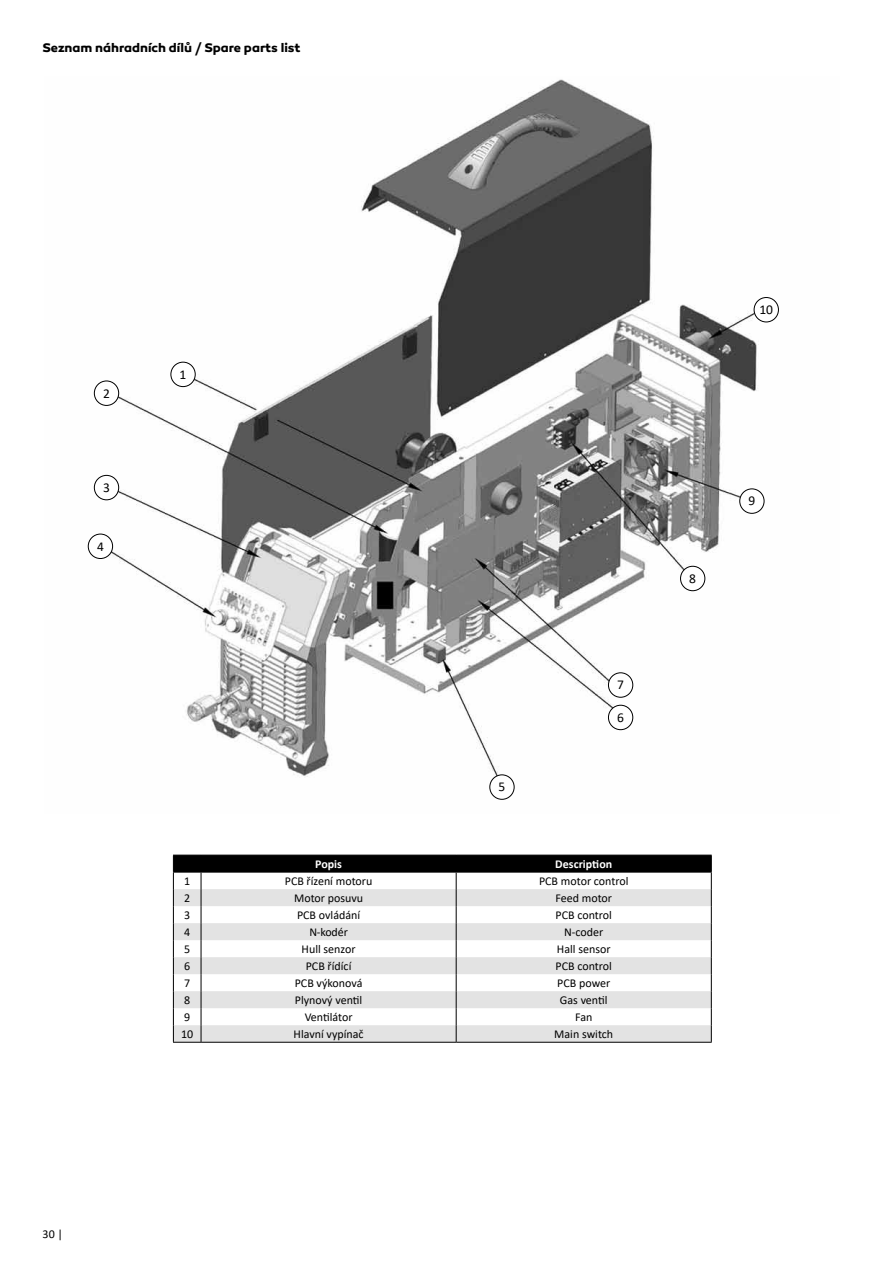
<style>
.page{position:relative;width:893px;height:1263px;background:#fff}
.page>*{position:absolute;margin:0;border:0;box-sizing:border-box;transform-origin:0 0}
.t1{font:13.5px "Calibri";color:#000}
.t2{font:700 12.75px "Canaro";color:#000}
.t3{font:12px "Calibri";color:#000}
.t4{font:700 12px "Calibri";color:#fff}
</style>
<div class="page">
<svg style="left:173px;top:855px;width:539px;height:188px"></svg>
<img style="left:87px;top:79px;width:692px;height:721px">
<div style="left:171px;top:362px;width:24px;height:25px;background:#fff;border-radius:50%"></div>
<div style="left:170px;top:362px;width:26px;height:25px;border:1px solid #000;border-radius:50%"></div>
<div style="left:94px;top:381px;width:25px;height:24px;background:#fff;border-radius:50%"></div>
<div style="left:94px;top:381px;width:25px;height:25px;border:1px solid #000;border-radius:50%"></div>
<div style="left:94px;top:475px;width:25px;height:25px;background:#fff;border-radius:50%"></div>
<div style="left:94px;top:475px;width:25px;height:25px;border:1px solid #000;border-radius:50%"></div>
<div style="left:88px;top:534px;width:25px;height:24px;background:#fff;border-radius:50%"></div>
<div style="left:88px;top:534px;width:25px;height:25px;border:1px solid #000;border-radius:50%"></div>
<div style="left:490px;top:775px;width:24px;height:24px;background:#fff;border-radius:50%"></div>
<div style="left:489px;top:774px;width:25px;height:26px;border:1px solid #000;border-radius:50%"></div>
<div style="left:608px;top:705px;width:25px;height:25px;background:#fff;border-radius:50%"></div>
<div style="left:608px;top:705px;width:25px;height:25px;border:1px solid #000;border-radius:50%"></div>
<div style="left:608px;top:673px;width:25px;height:24px;background:#fff;border-radius:50%"></div>
<div style="left:608px;top:672px;width:25px;height:26px;border:1px solid #000;border-radius:50%"></div>
<div style="left:680px;top:566px;width:25px;height:25px;background:#fff;border-radius:50%"></div>
<div style="left:680px;top:566px;width:25px;height:25px;border:1px solid #000;border-radius:50%"></div>
<div style="left:740px;top:489px;width:24px;height:24px;background:#fff;border-radius:50%"></div>
<div style="left:739px;top:488px;width:25px;height:26px;border:1px solid #000;border-radius:50%"></div>
<div style="left:754px;top:297px;width:24px;height:25px;background:#fff;border-radius:50%"></div>
<div style="left:754px;top:297px;width:25px;height:25px;border:1px solid #000;border-radius:50%"></div>
<p class="t2" style="left:43px;top:40px;width:259px">Seznam náhradních dílů / Spare parts list</p>
<p class="t1" style="left:103px;top:384px;width:8px">2</p>
<p class="t1" style="left:103px;top:478px;width:8px">3</p>
<p class="t1" style="left:97px;top:537px;width:8px">4</p>
<p class="t1" style="left:180px;top:365px;width:8px">1</p>
<p class="t1" style="left:617px;top:675px;width:8px">7</p>
<p class="t1" style="left:499px;top:778px;width:8px">5</p>
<p class="t1" style="left:617px;top:708px;width:8px">6</p>
<p class="t4" style="left:315px;top:856px;width:28px">Popis</p>
<p class="t4" style="left:555px;top:856px;width:58px">Description</p>
<p class="t3" style="left:184px;top:873px;width:8px">1</p>
<p class="t3" style="left:285px;top:873px;width:89px">PC B řízení motoru</p>
<p class="t3" style="left:539px;top:873px;width:91px">PCB motor control</p>
<p class="t3" style="left:184px;top:890px;width:8px">2</p>
<p class="t3" style="left:294px;top:890px;width:71px">M otor posuvu</p>
<p class="t3" style="left:555px;top:890px;width:58px">Feed motor</p>
<p class="t3" style="left:184px;top:907px;width:8px">3</p>
<p class="t3" style="left:297px;top:907px;width:65px">PCB ovládání</p>
<p class="t3" style="left:556px;top:907px;width:58px">PCB control</p>
<p class="t3" style="left:184px;top:924px;width:8px">4</p>
<p class="t3" style="left:309px;top:924px;width:40px">N-kodér</p>
<p class="t3" style="left:564px;top:924px;width:41px">N-coder</p>
<p class="t3" style="left:184px;top:941px;width:8px">5</p>
<p class="t3" style="left:302px;top:941px;width:55px">H ull senzor</p>
<p class="t3" style="left:557px;top:941px;width:55px">Hall sensor</p>
<p class="t3" style="left:184px;top:958px;width:8px">6</p>
<p class="t3" style="left:306px;top:958px;width:47px">PC B řídící</p>
<p class="t3" style="left:555px;top:958px;width:58px">PCB control</p>
<p class="t3" style="left:184px;top:975px;width:8px">7</p>
<p class="t3" style="left:295px;top:975px;width:69px">PC B výkonová</p>
<p class="t3" style="left:557px;top:975px;width:55px">PCB power</p>
<p class="t3" style="left:184px;top:992px;width:8px">8</p>
<p class="t3" style="left:295px;top:992px;width:69px">Plynový ventil</p>
<p class="t3" style="left:560px;top:992px;width:49px">Gas ventil</p>
<p class="t3" style="left:184px;top:1009px;width:8px">9</p>
<p class="t3" style="left:305px;top:1009px;width:49px">Ventilátor</p>
<p class="t3" style="left:575px;top:1009px;width:19px">Fan</p>
<p class="t3" style="left:181px;top:1026px;width:14px">10</p>
<p class="t3" style="left:294px;top:1026px;width:72px">H lavní vypínač</p>
<p class="t3" style="left:554px;top:1026px;width:60px">Main switch</p>
<p class="t1" style="left:759px;top:300px;width:15px">10</p>
<p class="t1" style="left:689px;top:569px;width:8px">8</p>
<p class="t1" style="left:748px;top:492px;width:8px">9</p>
<p class="t3" style="left:43px;top:1226px;width:22px">30 |</p>
</div>
